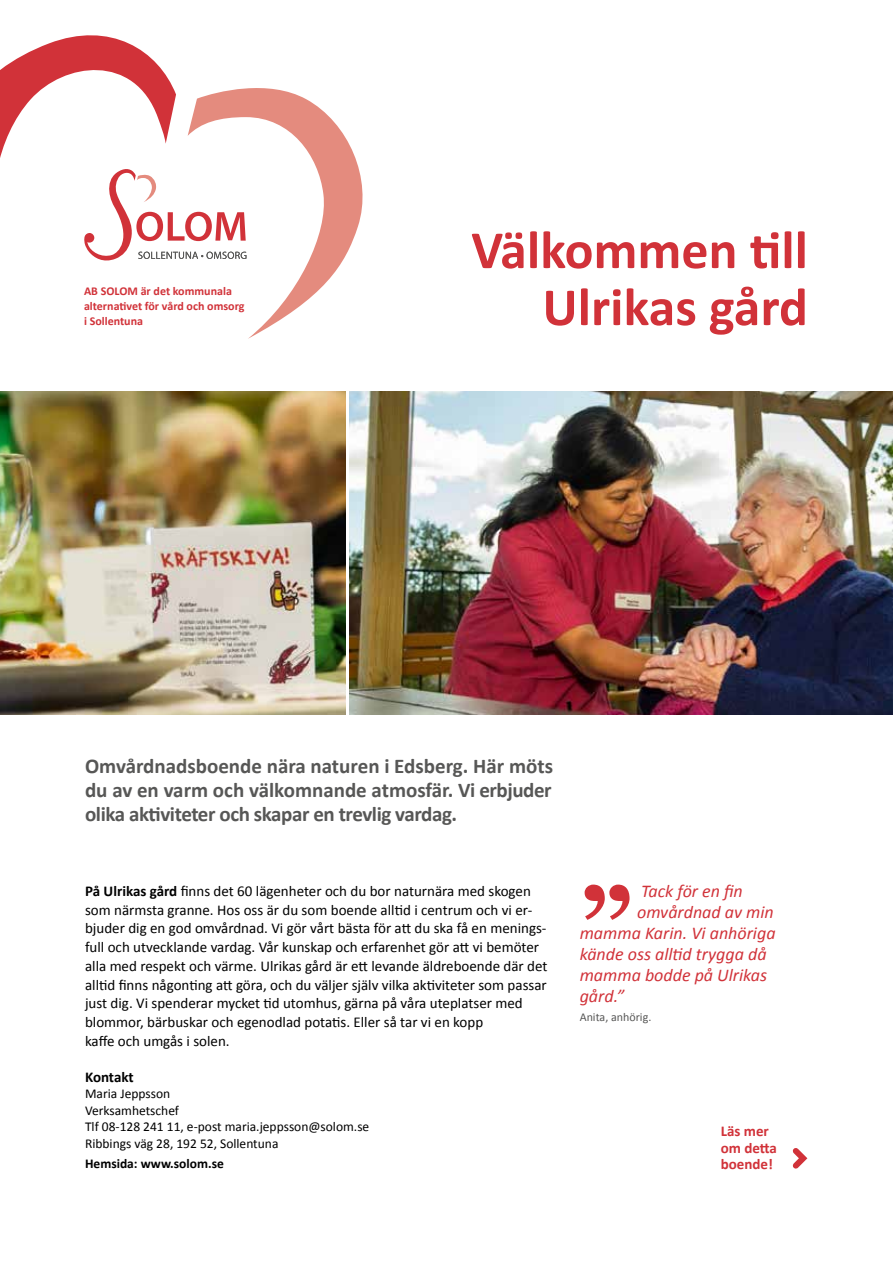
<style>
.page{position:relative;width:893px;height:1263px;background:#fff}
.page>*{position:absolute;margin:0;border:0;box-sizing:border-box;transform-origin:0 0}
.t1{font:700 102.9px "Georgia";color:#d13239}
.t2{font:700 54px/57px "Calibri";color:#d13239;text-align:right}
.t3{font:700 21px/24px "Calibri";letter-spacing:-.02em;color:#575756;text-align:justify}
.t4{font:italic 18px "Calibri";color:#d13239}
.t5{font:15px/18.8px "Calibri";color:#000}
.t6{font:700 15px/16.5px "Calibri";color:#d13239}
.t7{font:700 15px "Calibri";letter-spacing:-.01em;color:#000}
.t8{font:13.5px/16.5px "Calibri";color:#000}
.t9{font:700 13.5px "Calibri";color:#000}
.t10{font:700 12px/15px "Calibri";color:#d13239}
.t11{font:12px "Calibri";color:#575756}
.s1{font-weight:700}
</style>
<div class="page">
<svg style="left:792px;top:1148px;width:16px;height:21px"></svg>
<svg style="left:0;top:35px;width:187px;height:226px"></svg>
<svg style="left:188px;top:88px;width:175px;height:251px"></svg>
<div style="left:0;top:202px;width:69px;height:219px;background:#fff"></div>
<img style="left:0;top:391px;width:345px;height:323px">
<img style="left:350px;top:391px;width:543px;height:323px">
<p class="t10" style="left:84px;top:283px;width:162px">AB SOLOM är det kommunala alternativet för vård och omsorg i Sollentuna</p>
<h2 class="t2" style="left:471px;top:222px;width:338px">Välkommen till<br>Ulrikas gård</h2>
<h3 class="t3" style="left:85px;top:754px;width:470px">Omvårdnadsboende nära naturen i Edsberg. Här möts du av en varm och välkomnande atmosfär. Vi erbjuder olika aktiviteter och skapar en trevlig vardag.</h3>
<p class="t5" style="left:85px;top:881px;width:464px"><span class="s1">På Ulrikas gård</span> finns det 60 lägenheter och du bor naturnära med skogen som närmsta granne. Hos oss är du som boende alltid i centrum och vi er&shy;bjuder dig en god omvårdnad. Vi gör vårt bästa för att du ska få en menings&shy;full och utvecklande vardag. Vår kunskap och erfarenhet gör att vi bemöter alla med respekt och värme. Ulrikas gård är ett levande äldreboende där det alltid finns någonting att göra, och du väljer själv vilka aktiviteter som passar just dig. Vi spenderar mycket tid utomhus, gärna på våra uteplatser med blommor, bärbuskar och egenodlad potatis. Eller så tar vi en kopp<br>kaffe och umgås i solen.</p>
<p class="t7" style="left:85px;top:1067px;width:50px">Kontakt</p>
<p class="t8" style="left:85px;top:1085px;width:286px">Maria Jeppsson<br>Verksamhetschef<br>Tlf 08-128 241 11, e-post maria.jeppsson@solom.se<br>Ribbings väg 28, 192 52, Sollentuna</p>
<p class="t9" style="left:85px;top:1155px;width:140px">Hemsida: www.solom.se</p>
<p class="t4" style="left:641px;top:879px;width:103px">Tack för en fin</p>
<p class="t4" style="left:637px;top:900px;width:138px">omvårdnad av min</p>
<p class="t4" style="left:580px;top:921px;width:197px">mamma Karin. Vi anhöriga</p>
<p class="t4" style="left:580px;top:942px;width:188px">kände oss alltid trygga då</p>
<p class="t4" style="left:580px;top:963px;width:189px">mamma bodde på Ulrikas</p>
<p class="t4" style="left:580px;top:984px;width:46px">gård.”</p>
<p class="t11" style="left:580px;top:1010px;width:73px">Anita, anhörig.</p>
<h1 class="t1" style="left:580px;top:848px;width:55px">”</h1>
<p class="t6" style="left:721px;top:1123px;width:58px">Läs mer om detta boende!</p>
</div>
